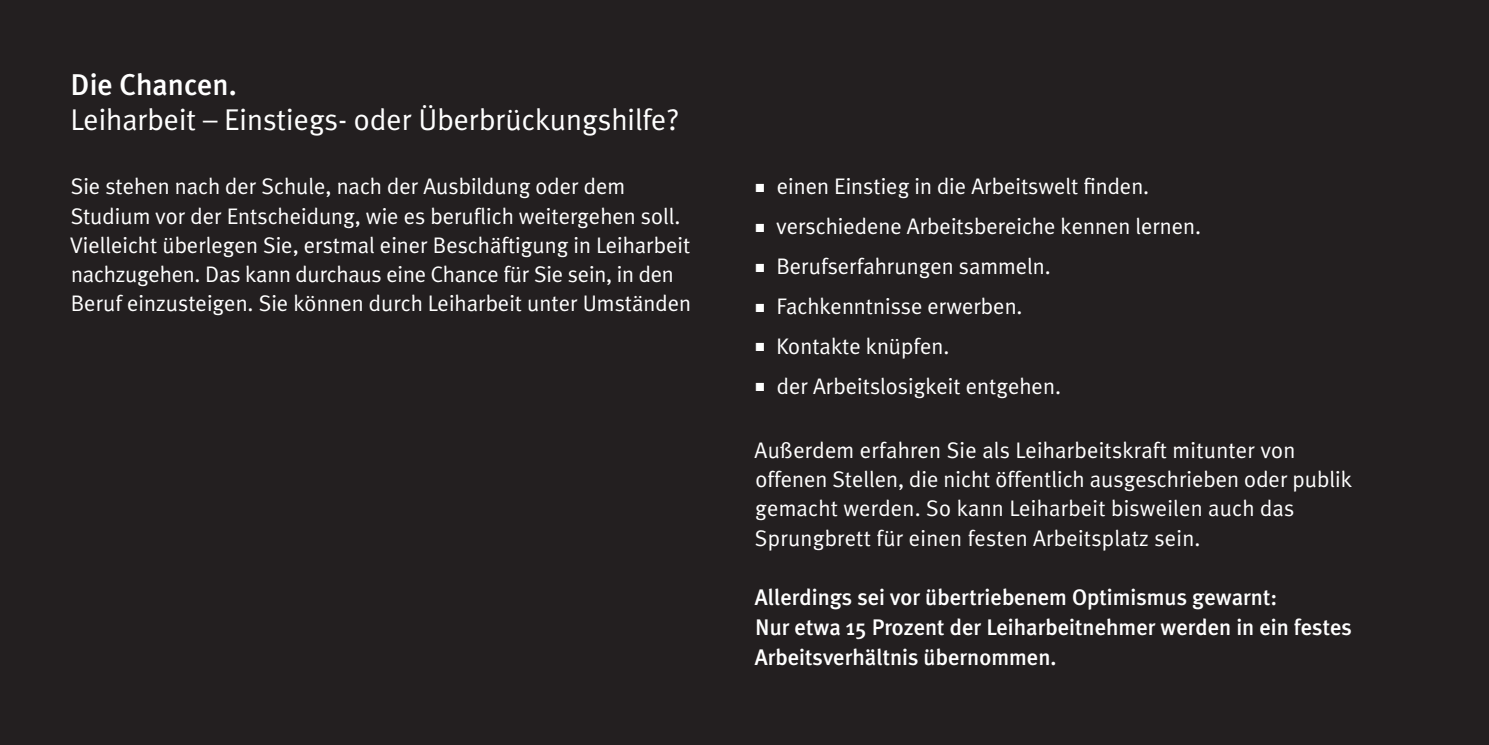
<style>
.page{position:relative;width:1489px;height:745px;background:#fff}
.page>*{position:absolute;margin:0;border:0;box-sizing:border-box;transform-origin:0 0}
.t1{font:30px "Meta Plus";color:#fff}
.t2{font:500 30px "Meta Plus";color:#fff}
.t3{font:22.5px/29.2px "Meta Plus";color:#fff}
.t4{font:500 22.5px/30px "Meta Plus";color:#fff}
.s1{font-family:"Arial";font-size:17.5px}
</style>
<div class="page">
<div style="left:0;top:0;width:1488px;height:744px;background:#231f20"></div>
<h1 class="t2" style="left:71px;top:67px;width:167px">Die Chancen.</h1>
<h1 class="t1" style="left:71px;top:102px;width:610px">Leiharbeit – Einstiegs- oder Überbrückungshilfe?</h1>
<p class="t3" style="left:70px;top:171px;width:622px">Sie stehen nach der Schule, nach der Ausbildung oder dem Studium vor der Entscheidung, wie es beruflich weitergehen soll.<br>Vielleicht überlegen Sie, erstmal einer Beschäftigung in Leiharbeit nachzugehen. Das kann durchaus eine Chance für Sie sein, in den Beruf einzusteigen. Sie können durch Leiharbeit unter Umständen</p>
<p class="t3" style="left:754px;top:171px;width:396px"><span class="s1">■</span> einen Einstieg in die Arbeitswelt finden.</p>
<p class="t3" style="left:754px;top:211px;width:448px"><span class="s1">■</span> verschiedene Arbeitsbereiche kennen lernen.</p>
<p class="t3" style="left:754px;top:251px;width:297px"><span class="s1">■</span> Berufserfahrungen sammeln.</p>
<p class="t3" style="left:754px;top:291px;width:269px"><span class="s1">■</span> Fachkenntnisse erwerben.</p>
<p class="t3" style="left:754px;top:331px;width:196px"><span class="s1">■</span> Kontakte knüpfen.</p>
<p class="t3" style="left:754px;top:371px;width:307px"><span class="s1">■</span> der Arbeitslosigkeit entgehen.</p>
<p class="t3" style="left:754px;top:435px;width:598px">Außerdem erfahren Sie als Leiharbeitskraft mitunter von offenen Stellen, die nicht öffentlich ausgeschrieben oder publik gemacht werden. So kann Leiharbeit bisweilen auch das Sprungbrett für einen festen Arbeitsplatz sein.</p>
<p class="t4" style="left:754px;top:581px;width:598px">Allerdings sei vor übertriebenem Optimismus gewarnt:<br>Nur etwa 15 Prozent der Leiharbeitnehmer werden in ein festes<br>Arbeitsverhältnis übernommen.</p>
</div>
